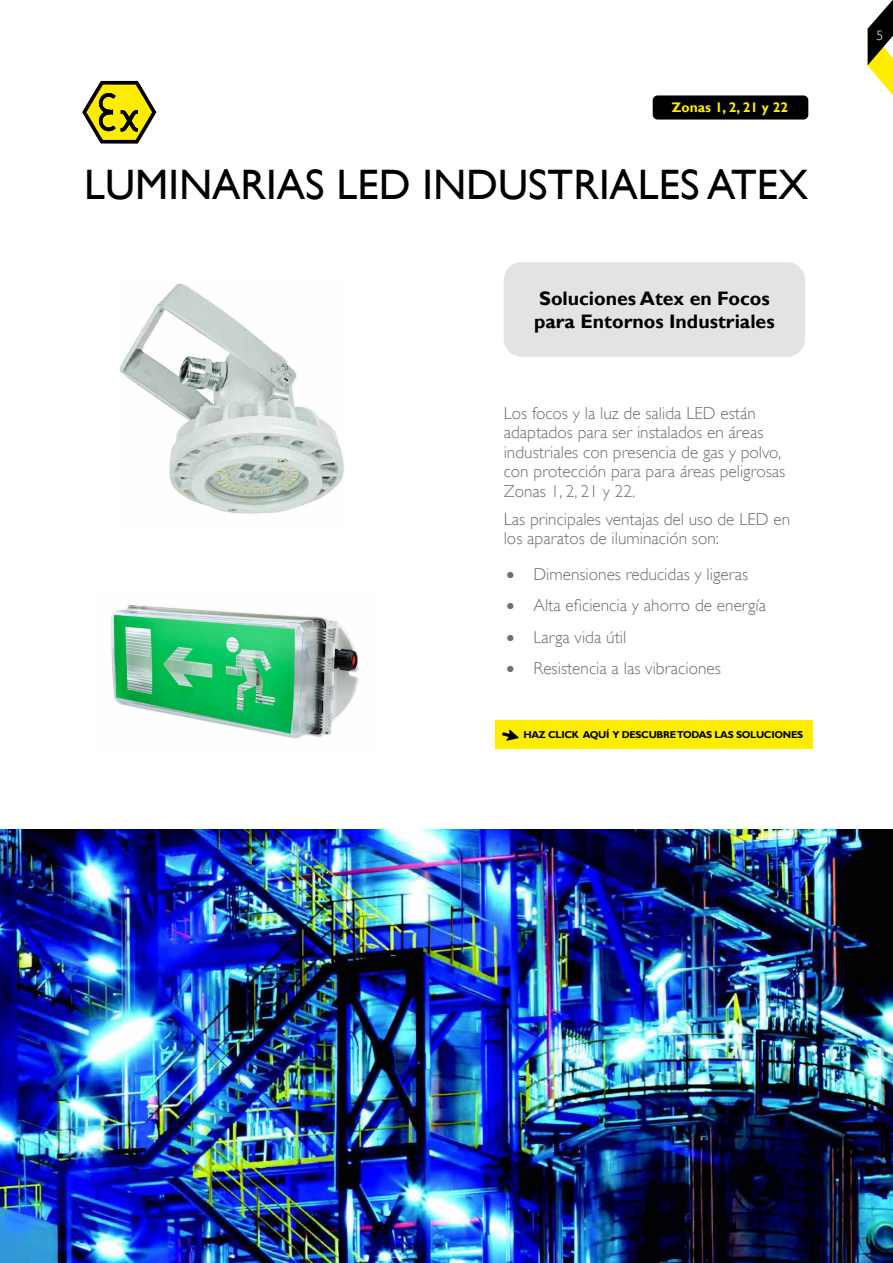
<style>
.page{position:relative;width:893px;height:1263px;background:#fff}
.page>*{position:absolute;margin:0;border:0;box-sizing:border-box;transform-origin:0 0}
.t1{font:42.45px "Gill Sans";color:#000}
.t2{font:700 19.5px/23px "Gill Sans";color:#000}
.t3{font:300 17.25px/19.5px "Gill Sans";color:#706f6f}
.t4{font:300 17.25px "Gill Sans";color:#706f6f}
.t5{font:700 13.8px "Gill Sans";color:#ffed00}
.t6{font:300 13.5px "Gill Sans";color:#fff}
.t7{font:700 10.05px "Gill Sans";letter-spacing:-.03em;color:#000}
</style>
<div class="page">
<svg style="left:868px;top:0;width:25px;height:96px"></svg>
<div style="left:496px;top:720px;width:317px;height:28px;background:#ffed00"></div>
<svg style="left:502px;top:730px;width:17px;height:11px"></svg>
<svg style="left:82px;top:81px;width:74px;height:63px"></svg>
<div style="left:504px;top:262px;width:301px;height:95px;background:#e3e3e3;border-radius:18px"></div>
<div style="left:653px;top:95px;width:155px;height:25px;background:#000;border-radius:5px"></div>
<img style="left:0;top:830px;width:893px;height:433px">
<img style="left:111px;top:604px;width:248px;height:135px">
<img style="left:120px;top:283px;width:224px;height:231px">
<p class="t5" style="left:672px;top:99px;width:118px">Zonas 1, 2, 21 y 22</p>
<h1 class="t1" style="left:84px;top:160px;width:725px">LUMINARIAS LED INDUSTRIALES ATEX</h1>
<p class="t2" style="left:534px;top:287px;width:242px">Soluciones Atex en Focos para Entornos Industriales</p>
<p class="t3" style="left:504px;top:403px;width:283px">Los focos y la luz de salida LED están adaptados para ser instalados en áreas industriales con presencia de gas y polvo, con protección para para áreas peligrosas Zonas 1, 2, 21 y 22.</p>
<p class="t3" style="left:504px;top:509px;width:288px">Las principales ventajas del uso de LED en los aparatos de iluminación son:</p>
<p class="t4" style="left:506px;top:564px;width:243px">• Dimensiones reducidas y ligeras</p>
<p class="t4" style="left:506px;top:596px;width:261px">• Alta eficiencia y ahorro de energía</p>
<p class="t4" style="left:506px;top:627px;width:121px">• Larga vida útil</p>
<p class="t4" style="left:506px;top:658px;width:216px">• Resistencia a las vibraciones</p>
<p class="t7" style="left:523px;top:729px;width:281px">HAZ CLICK AQUÍ Y DESCUBRE TODAS LAS SOLUCIONES</p>
<p class="t6" style="left:876px;top:28px;width:8px">5</p>
</div>
